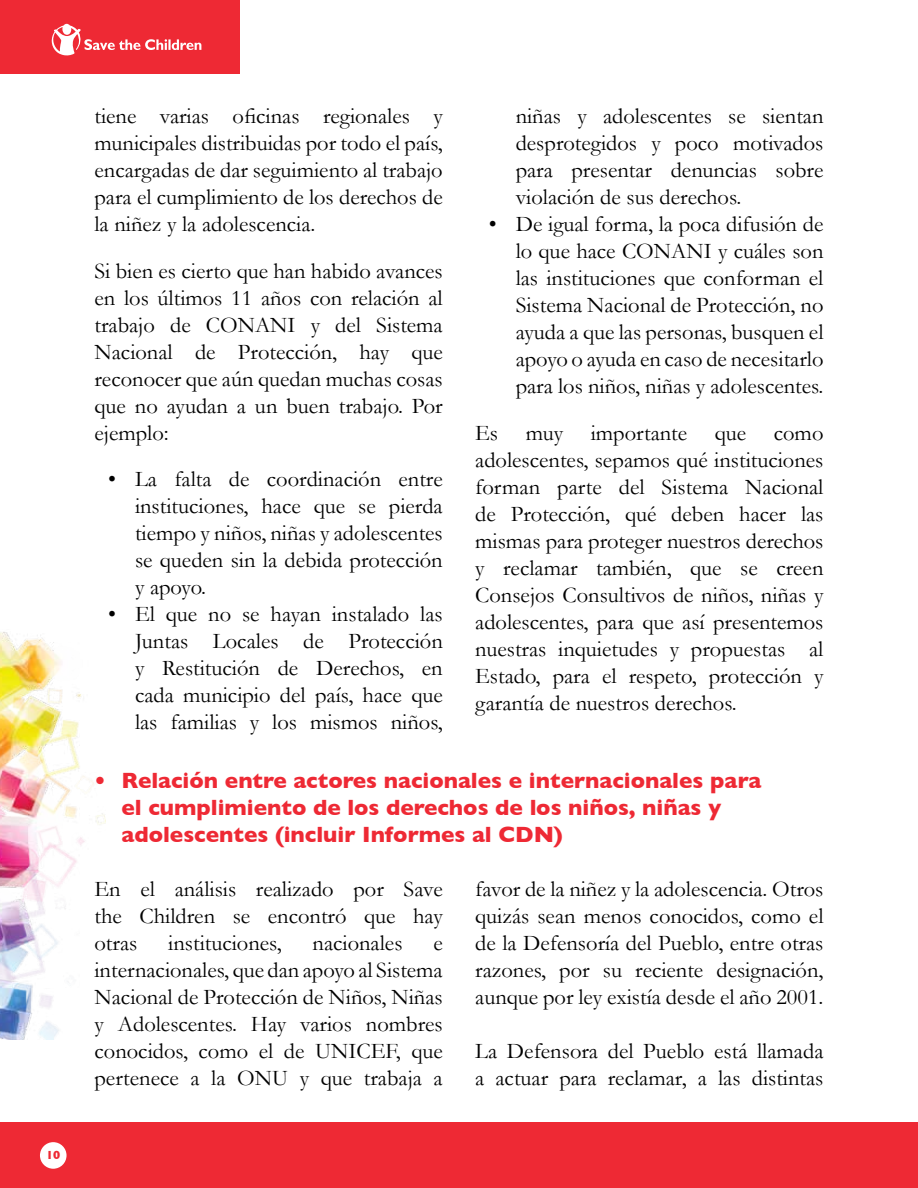
<style>
.page{position:relative;width:918px;height:1188px;background:#fff}
.page>*{position:absolute;margin:0;border:0;box-sizing:border-box;transform-origin:0 0}
.t1{font:22.5px/27px "Garamond";color:#000;text-align:justify}
.t2{font:700 22.5px/27px "Gill Sans";color:#ee2934}
.t3{font:700 12px "Gill Sans";color:#ee2934}
</style>
<div class="page">
<div style="left:0;top:1123px;width:918px;height:65px;background:#ee2934"></div>
<div style="left:40px;top:1142px;width:27px;height:27px;background:#fff;border-radius:50%"></div>
<div style="left:0;top:0;width:240px;height:73px;background:#ee2934"></div>
<svg style="left:52px;top:24px;width:149px;height:31px"></svg>
<img style="left:0;top:632px;width:106px;height:408px">
<p class="t3" style="left:46px;top:1148px;width:16px">10</p>
<p class="t1" style="left:94px;top:102px;width:350px">tiene varias oficinas regionales y municipales distribuidas por todo el país, encargadas de dar seguimiento al trabajo para el cumplimiento de los derechos de la niñez y la adolescencia.</p>
<p class="t1" style="left:94px;top:257px;width:350px">Si bien es cierto que han habido avances en los últimos 11 años con relación al trabajo de CONANI y del Sistema Nacional de Protección, hay que reconocer que aún quedan muchas cosas que no ayudan a un buen trabajo. Por ejemplo:</p>
<p class="t1" style="left:135px;top:465px;width:309px;text-indent:-27px">• La falta de coordinación entre instituciones, hace que se pierda tiempo y niños, niñas y adolescentes se queden sin la debida protección y apoyo.</p>
<p class="t1" style="left:135px;top:600px;width:309px;text-indent:-27px">• El que no se hayan instalado las Juntas Locales de Protección y Restitución de Derechos, en cada municipio del país, hace que las familias y los mismos niños,</p>
<p class="t1" style="left:516px;top:102px;width:309px">niñas y adolescentes se sientan desprotegidos y poco motivados para presentar denuncias sobre violación de sus derechos.</p>
<p class="t1" style="left:516px;top:210px;width:309px;text-indent:-27px">• De igual forma, la poca difusión de lo que hace CONANI y cuáles son las instituciones que conforman el Sistema Nacional de Protección, no ayuda a que las personas, busquen el apoyo o ayuda en caso de necesitarlo para los niños, niñas y adolescentes.</p>
<p class="t1" style="left:475px;top:419px;width:350px">Es muy importante que como adolescentes, sepamos qué instituciones forman parte del Sistema Nacional de Protección, qué deben hacer las mismas para proteger nuestros derechos y reclamar también, que se creen Consejos Consultivos de niños, niñas y adolescentes, para que así presentemos nuestras inquietudes y propuestas al Estado, para el respeto, protección y garantía de nuestros derechos.</p>
<p class="t2" style="left:122px;top:766px;width:641px;text-indent:-27px">• Relación entre actores nacionales e internacionales para el cumplimiento de los derechos de los niños, niñas y adolescentes (incluir Informes al CDN)</p>
<p class="t1" style="left:475px;top:875px;width:350px">favor de la niñez y la adolescencia. Otros quizás sean menos conocidos, como el de la Defensoría del Pueblo, entre otras razones, por su reciente designación, aunque por ley existía desde el año 2001.</p>
<p class="t1" style="left:475px;top:1037px;width:350px">La Defensora del Pueblo está llamada a actuar para reclamar, a las distintas</p>
<p class="t1" style="left:94px;top:875px;width:350px">En el análisis realizado por Save the Children se encontró que hay otras</p>
<p class="t1" style="left:168px;top:929px;width:115px">instituciones,</p>
<p class="t1" style="left:313px;top:929px;width:91px">nacionales</p>
<p class="t1" style="left:94px;top:929px;width:350px;text-indent:339px">e internacionales, que dan apoyo al Sistema Nacional de Protección de Niños, Niñas y Adolescentes. Hay varios nombres conocidos, como el de UNICEF, que pertenece a la ONU y que trabaja a</p>
</div>
